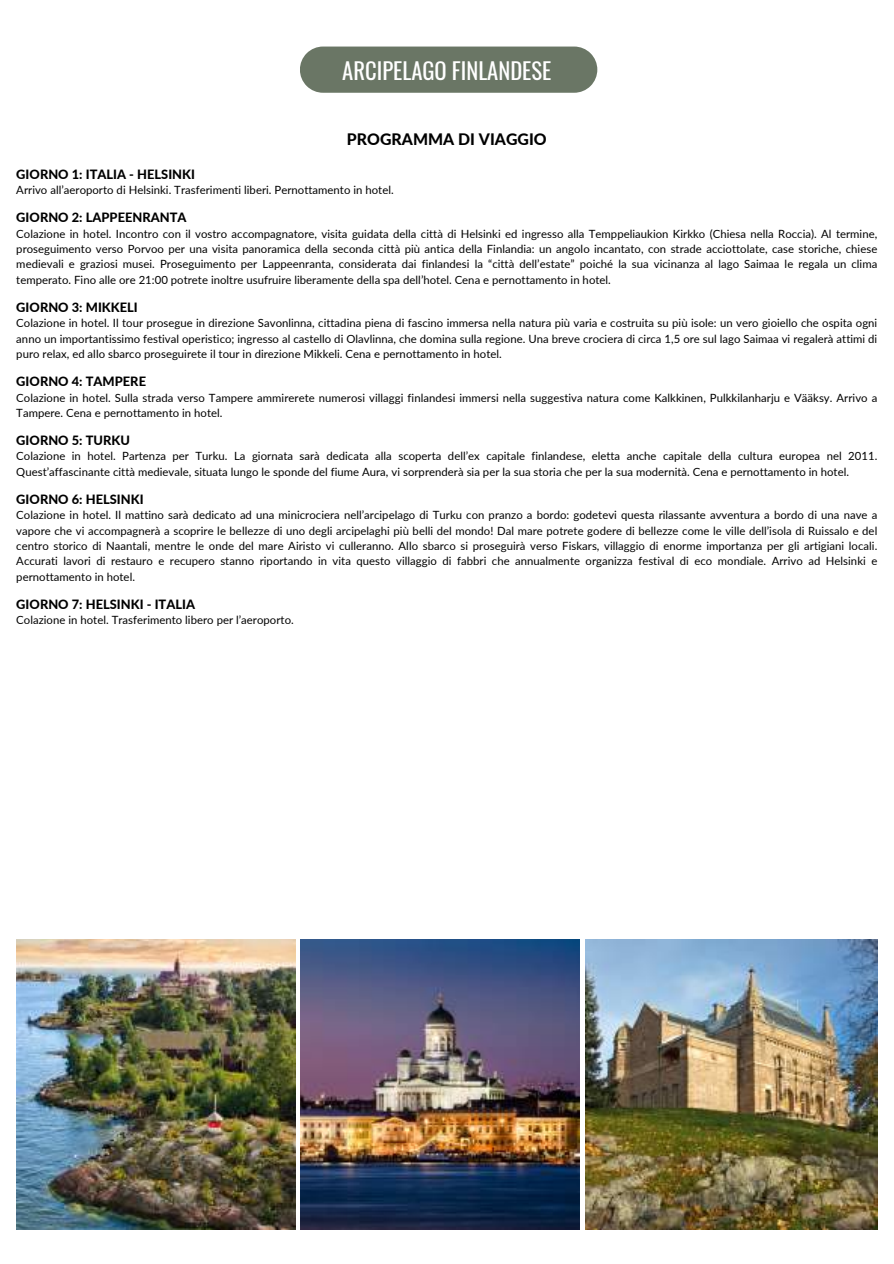
<style>
.page{position:relative;width:894px;height:1264px;background:#fff}
.page>*{position:absolute;margin:0;border:0;box-sizing:border-box;transform-origin:0 0}
.t1{font:22.65px "Oswald";color:#fff}
.t2{font:800 15.75px "Lato";letter-spacing:.005em;color:#000}
.t3{font:800 12.75px "Lato";letter-spacing:.005em;color:#000}
.t4{font:11.25px/15.3px "Lato";letter-spacing:.005em;color:#000;text-align:justify}
</style>
<div class="page">
<div style="left:300px;top:47px;width:297px;height:46px;background:#6a7665"></div>
<img style="left:585px;top:939px;width:292px;height:290px">
<img style="left:300px;top:939px;width:279px;height:290px">
<img style="left:16px;top:939px;width:279px;height:290px">
<h1 class="t1" style="left:342px;top:53px;width:210px">ARCIPELAGO FINLANDESE</h1>
<h2 class="t2" style="left:347px;top:130px;width:201px">PROGRAMMA DI VIAGGIO</h2>
<p class="t3" style="left:16px;top:166px;width:180px">GIORNO 1: ITALIA - HELSINKI</p>
<p class="t4" style="left:16px;top:182px;width:379px">Arrivo all’aeroporto di Helsinki. Trasferimenti liberi. Pernottamento in hotel.</p>
<p class="t3" style="left:16px;top:210px;width:172px">GIORNO 2: LAPPEENRANTA</p>
<p class="t4" style="left:16px;top:226px;width:862px">Colazione in hotel. Incontro con il vostro accompagnatore, visita guidata della città di Helsinki ed ingresso alla Temppeliaukion Kirkko (Chiesa nella Roccia). Al termine, proseguimento verso Porvoo per una visita panoramica della seconda città più antica della Finlandia: un angolo incantato, con strade acciottolate, case storiche, chiese medievali e graziosi musei. Proseguimento per Lappeenranta, considerata dai finlandesi la “città dell’estate” poiché la sua vicinanza al lago Saimaa le regala un clima temperato. Fino alle ore 21:00 potrete inoltre usufruire liberamente della spa dell’hotel. Cena e pernottamento in hotel.</p>
<p class="t3" style="left:16px;top:299px;width:123px">GIORNO 3: MIKKELI</p>
<p class="t4" style="left:16px;top:315px;width:862px">Colazione in hotel. Il tour prosegue in direzione Savonlinna, cittadina piena di fascino immersa nella natura più varia e costruita su più isole: un vero gioiello che ospita ogni anno un importantissimo festival operistico; ingresso al castello di Olavlinna, che domina sulla regione. Una breve crociera di circa 1,5 ore sul lago Saimaa vi regalerà attimi di puro relax, ed allo sbarco proseguirete il tour in direzione Mikkeli. Cena e pernottamento in hotel.</p>
<p class="t3" style="left:16px;top:373px;width:131px">GIORNO 4: TAMPERE</p>
<p class="t4" style="left:16px;top:389px;width:862px">Colazione in hotel. Sulla strada verso Tampere ammirerete numerosi villaggi finlandesi immersi nella suggestiva natura come Kalkkinen, Pulkkilanharju e Vääksy. Arrivo a<br>Tampere. Cena e pernottamento in hotel.</p>
<p class="t3" style="left:16px;top:432px;width:115px">GIORNO 5: TURKU</p>
<p class="t4" style="left:16px;top:448px;width:862px">Colazione in hotel. Partenza per Turku. La giornata sarà dedicata alla scoperta dell’ex capitale finlandese, eletta anche capitale della cultura europea nel 2011.<br>Quest’affascinante città medievale, situata lungo le sponde del fiume Aura, vi sorprenderà sia per la sua storia che per la sua modernità. Cena e pernottamento in hotel.</p>
<p class="t3" style="left:16px;top:491px;width:129px">GIORNO 6: HELSINKI</p>
<p class="t4" style="left:16px;top:507px;width:862px">Colazione in hotel. Il mattino sarà dedicato ad una minicrociera nell’arcipelago di Turku con pranzo a bordo: godetevi questa rilassante avventura a bordo di una nave a vapore che vi accompagnerà a scoprire le bellezze di uno degli arcipelaghi più belli del mondo! Dal mare potrete godere di bellezze come le ville dell’isola di Ruissalo e del centro storico di Naantali, mentre le onde del mare Airisto vi culleranno. Allo sbarco si proseguirà verso Fiskars, villaggio di enorme importanza per gli artigiani locali.<br>Accurati lavori di restauro e recupero stanno riportando in vita questo villaggio di fabbri che annualmente organizza festival di eco mondiale. Arrivo ad Helsinki e pernottamento in hotel.</p>
<p class="t3" style="left:16px;top:596px;width:180px">GIORNO 7: HELSINKI - ITALIA</p>
<p class="t4" style="left:16px;top:612px;width:279px">Colazione in hotel. Trasferimento libero per l’aeroporto.</p>
</div>
